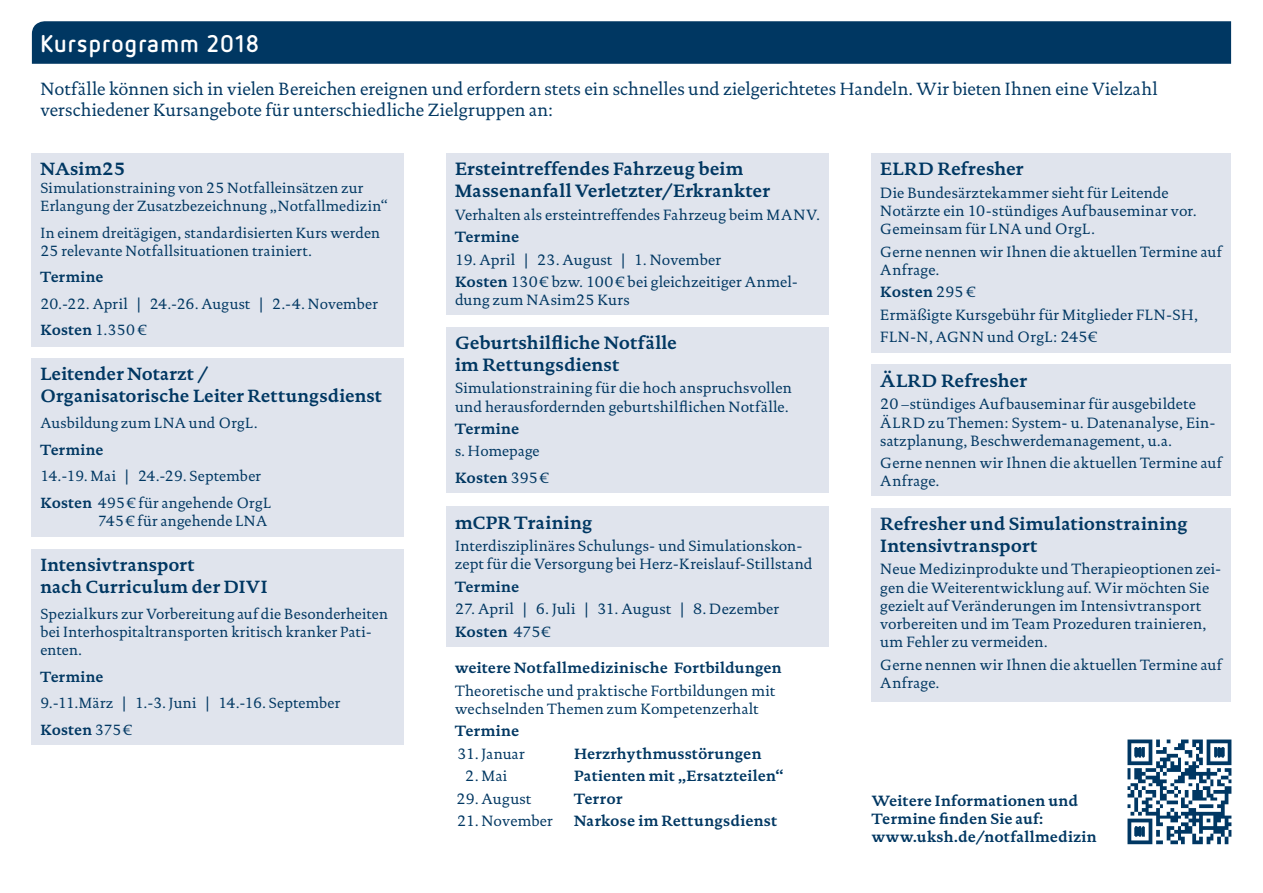
<style>
.page{position:relative;width:1263px;height:893px;background:#fff}
.page>*{position:absolute;margin:0;border:0;box-sizing:border-box;transform-origin:0 0}
.t1{font:700 24px "Netto OT";letter-spacing:.05em;color:#fff}
.t2{font:700 18.15px/21.8px "DTL Documenta TOT";letter-spacing:.01em;color:#003762}
.t3{font:18px/21.6px "DTL Documenta TOT";letter-spacing:.005em;color:#003762}
.t4{font:700 18px/21.6px "DTL Documenta TOT";letter-spacing:.005em;color:#003762}
.t5{font:15.15px/18.1px "DTL Documenta TOT";letter-spacing:.015em;color:#003762}
.t6{font:700 15.15px/18.1px "DTL Documenta TOT";letter-spacing:.01em;color:#003762}
.t7{font:15px/18px "DTL Documenta TOT";letter-spacing:.015em;color:#003762}
.t8{font:700 15px "DTL Documenta TOT";letter-spacing:.015em;color:#003762}
.s1{font-weight:700}
.s2{font-size:15px}
.s3{font-weight:400}
</style>
<div class="page">
<div style="left:32px;top:153px;width:372px;height:194px;background:#e0e4ed"></div>
<div style="left:32px;top:358px;width:372px;height:179px;background:#e0e4ed"></div>
<div style="left:32px;top:549px;width:372px;height:195px;background:#e0e4ed"></div>
<div style="left:32px;top:21px;width:1199px;height:43px;background:#003762"></div>
<div style="left:446px;top:153px;width:383px;height:162px;background:#e0e4ed"></div>
<div style="left:446px;top:327px;width:383px;height:166px;background:#e0e4ed"></div>
<div style="left:446px;top:506px;width:383px;height:141px;background:#e0e4ed"></div>
<div style="left:872px;top:153px;width:359px;height:200px;background:#e0e4ed"></div>
<div style="left:872px;top:364px;width:359px;height:132px;background:#e0e4ed"></div>
<div style="left:872px;top:508px;width:359px;height:193px;background:#e0e4ed"></div>
<img style="left:1127px;top:739px;width:105px;height:106px">
<h1 class="t1" style="left:40px;top:28px;width:220px">Kursprogramm 2018</h1>
<p class="t3" style="left:40px;top:78px;width:1119px">Notfälle können sich in vielen Bereichen ereignen und erfordern stets ein schnelles und zielgerichtetes Handeln. Wir bieten Ihnen eine Vielzahl verschiedener Kursangebote für unterschiedliche Zielgruppen an:</p>
<p class="t4" style="left:40px;top:158px;width:87px">NAsim25</p>
<p class="t7" style="left:40px;top:179px;width:349px">Simulationstraining von 25 Notfalleinsätzen zur<br>Erlangung der Zusatzbezeichnung „Notfallmedizin“</p>
<p class="t7" style="left:40px;top:224px;width:341px">In einem dreitägigen, standardisierten Kurs werden<br>25 relevante Notfallsituationen trainiert.</p>
<p class="t8" style="left:40px;top:268px;width:65px">Termine</p>
<p class="t7" style="left:40px;top:290px;width:339px;line-height:26.5px">20.-22. April | 24.-26. August | 2.-4. November<br><span class="s1">Kosten</span> 1.350 €</p>
<p class="t4" style="left:40px;top:363px;width:343px">Leitender Notarzt /<br>Organisatorische Leiter Rettungsdienst</p>
<p class="t7" style="left:40px;top:414px;width:219px">Ausbildung zum LNA und OrgL.</p>
<p class="t8" style="left:40px;top:440px;width:65px">Termine</p>
<p class="t7" style="left:40px;top:463px;width:232px;line-height:26.5px">14.-19. Mai | 24.-29. September<br><span class="s1">Kosten</span> 495€ für angehende OrgL</p>
<p class="t7" style="left:98px;top:512px;width:171px">745€ für angehende LNA</p>
<p class="t4" style="left:40px;top:554px;width:229px">Intensivtransport<br>nach Curriculum der DIVI</p>
<p class="t7" style="left:40px;top:605px;width:349px">Spezialkurs zur Vorbereitung auf die Besonderheiten bei Interhospitaltransporten kritisch kranker Pati&shy;enten.</p>
<p class="t8" style="left:40px;top:667px;width:65px">Termine</p>
<p class="t7" style="left:40px;top:690px;width:301px;line-height:26.5px">9.-11.März | 1.-3. Juni | 14.-16. September<br><span class="s1">Kosten</span> 375€</p>
<p class="t2" style="left:455px;top:158px;width:317px">Ersteintreffendes Fahrzeug beim<br>Massenanfall Verletzter/Erkrankter</p>
<p class="t5" style="left:455px;top:205px;width:366px">Verhalten als ersteintreffendes Fahrzeug beim MANV.</p>
<p class="t6" style="left:455px;top:228px;width:66px">Termine</p>
<p class="t5" style="left:455px;top:248px;width:344px;line-height:22.5px">19. April <span class="s2">|</span> 23. August <span class="s2">|</span> 1. November<br><span class="s1">Kosten</span> 130€ bzw. 100€ bei gleichzeitiger Anmel-</p>
<p class="t5" style="left:455px;top:291px;width:176px">dung zum NAsim25 Kurs</p>
<p class="t2" style="left:455px;top:332px;width:224px">Geburtshilfliche Notfälle im Rettungsdienst</p>
<p class="t5" style="left:455px;top:379px;width:338px">Simulationstraining für die hoch anspruchsvollen und herausfordernden geburtshilflichen Notfälle.</p>
<p class="t6" style="left:455px;top:419px;width:66px">Termine</p>
<p class="t7" style="left:455px;top:442px;width:86px">s. Homepage</p>
<p class="t6" style="left:455px;top:468px;width:95px">Kosten <span class="s3">395€</span></p>
<p class="t2" style="left:455px;top:511px;width:139px">mCPR Training</p>
<p class="t5" style="left:455px;top:537px;width:359px">Interdisziplinäres Schulungs- und Simulationskon&shy;zept für die Versorgung bei Herz-Kreislauf-Stillstand</p>
<p class="t6" style="left:455px;top:577px;width:66px">Termine</p>
<p class="t5" style="left:455px;top:598px;width:326px;line-height:22.5px">27. April <span class="s2">|</span> 6. Juli <span class="s2">|</span> 31. August <span class="s2">|</span> 8. Dezember<br><span class="s1">Kosten</span> 475€</p>
<p class="t6" style="left:455px;top:659px;width:328px">weitere Notfallmedizinische Fortbildungen</p>
<p class="t5" style="left:455px;top:681px;width:322px">Theoretische und praktische Fortbildungen mit wechselnden Themen zum Kompetenzerhalt</p>
<p class="t6" style="left:455px;top:722px;width:66px">Termine</p>
<p class="t5" style="left:458px;top:744px;width:69px">31. Januar</p>
<p class="t6" style="left:574px;top:744px;width:189px">Herzrhythmusstörungen</p>
<p class="t5" style="left:465px;top:767px;width:44px">2. Mai</p>
<p class="t6" style="left:574px;top:767px;width:210px">Patienten mit „Ersatzteilen“</p>
<p class="t5" style="left:456px;top:789px;width:76px">29. August</p>
<p class="t6" style="left:574px;top:789px;width:50px">Terror</p>
<p class="t5" style="left:457px;top:812px;width:97px">21. November</p>
<p class="t6" style="left:574px;top:812px;width:205px">Narkose im Rettungsdienst</p>
<p class="t2" style="left:880px;top:158px;width:145px">ELRD Refresher</p>
<p class="t5" style="left:880px;top:184px;width:318px">Die Bundesärztekammer sieht für Leitende<br>Notärzte ein 10-stündiges Aufbauseminar vor.<br>Gemeinsam für LNA und OrgL.</p>
<p class="t5" style="left:880px;top:242px;width:343px">Gerne nennen wir Ihnen die aktuellen Termine auf<br>Anfrage.</p>
<p class="t5" style="left:880px;top:281px;width:319px;line-height:22.5px"><span class="s1">Kosten</span> 295 €<br>Ermäßigte Kursgebühr für Mitglieder FLN-SH,<br>FLN-N, AGNN und OrgL: 245€</p>
<p class="t2" style="left:880px;top:369px;width:148px">ÄLRD Refresher</p>
<p class="t5" style="left:880px;top:395px;width:337px">20 –stündiges Aufbauseminar für ausgebildete<br>ÄLRD zu Themen: System- u. Datenanalyse, Ein&shy;satzplanung, Beschwerdemanagement, u.a.</p>
<p class="t5" style="left:880px;top:454px;width:343px">Gerne nennen wir Ihnen die aktuellen Termine auf<br>Anfrage.</p>
<p class="t2" style="left:880px;top:513px;width:309px">Refresher und Simulationstraining<br>Intensivtransport</p>
<p class="t5" style="left:880px;top:560px;width:343px">Neue Medizinprodukte und Therapieoptionen zei&shy;gen die Weiterentwicklung auf. Wir möchten Sie gezielt auf Veränderungen im Intensivtransport vorbereiten und im Team Prozeduren trainieren, um Fehler zu vermeiden.</p>
<p class="t5" style="left:880px;top:655px;width:343px">Gerne nennen wir Ihnen die aktuellen Termine auf<br>Anfrage.</p>
<p class="t6" style="left:872px;top:791px;width:227px">Weitere Informationen und<br>Termine finden Sie auf: www.uksh.de/notfallmedizin</p>
</div>
